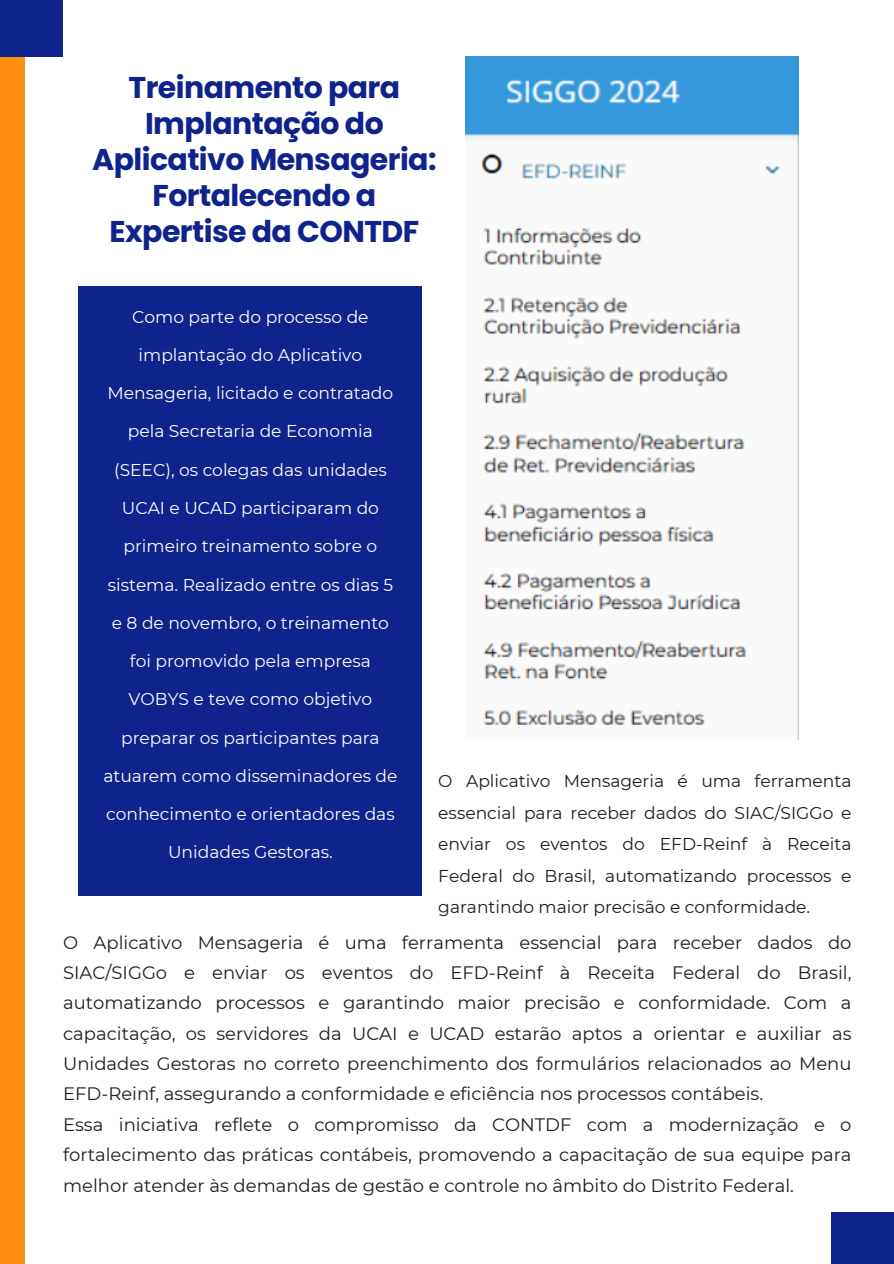
<style>
.page{position:relative;width:894px;height:1264px;background:#fff}
.page>*{position:absolute;margin:0;border:0;box-sizing:border-box;transform-origin:0 0}
.t1{font:700 30px/36px "Poppins";letter-spacing:-.02em;color:#0f238d;text-align:center}
.t2{font:18px/30.3px "Montserrat";color:#1e1e1e;text-align:justify}
.t3{font:17.1px "Montserrat";color:#fff}
.t4{font:17.1px/31.5px "Montserrat";color:#1e1e1e;text-align:justify}
</style>
<div class="page">
<div style="left:0;top:0;width:24px;height:1263px;background:#ff8d10"></div>
<img style="left:465px;top:56px;width:333px;height:683px">
<div style="left:0;top:0;width:63px;height:56px;background:#0f238d"></div>
<div style="left:831px;top:1212px;width:62px;height:51px;background:#0f238d"></div>
<div style="left:78px;top:286px;width:344px;height:609px;background:#0f238d"></div>
<h1 class="t1" style="left:92px;top:70px;width:346px">Treinamento para<br>Implantação do<br>Aplicativo Mensageria:<br>Fortalecendo a<br>Expertise da CONTDF</h1>
<p class="t3" style="left:132px;top:306px;width:238px">Como parte do processo de</p>
<p class="t3" style="left:138px;top:344px;width:225px">implantação do Aplicativo</p>
<p class="t3" style="left:108px;top:382px;width:287px">Mensageria, licitado e contratado</p>
<p class="t3" style="left:128px;top:421px;width:246px">pela Secretaria de Economia</p>
<p class="t3" style="left:114px;top:459px;width:274px">(SEEC), os colegas das unidades</p>
<p class="t3" style="left:122px;top:497px;width:258px">UCAI e UCAD participaram do</p>
<p class="t3" style="left:123px;top:535px;width:255px">primeiro treinamento sobre o</p>
<p class="t3" style="left:108px;top:574px;width:287px">sistema. Realizado entre os dias 5</p>
<p class="t3" style="left:112px;top:612px;width:279px">e 8 de novembro, o treinamento</p>
<p class="t3" style="left:130px;top:650px;width:242px">foi promovido pela empresa</p>
<p class="t3" style="left:128px;top:688px;width:245px">VOBYS e teve como objetivo</p>
<p class="t3" style="left:121px;top:727px;width:260px">preparar os participantes para</p>
<p class="t3" style="left:103px;top:765px;width:295px">atuarem como disseminadores de</p>
<p class="t3" style="left:106px;top:803px;width:290px">conhecimento e orientadores das</p>
<p class="t3" style="left:168px;top:841px;width:166px">Unidades Gestoras.</p>
<p class="t4" style="left:438px;top:765px;width:414px">O Aplicativo Mensageria é uma ferramenta essencial para receber dados do SIAC/SIGGo e enviar os eventos do EFD-Reinf à Receita Federal do Brasil, automatizando processos e garantindo maior precisão e conformidade.</p>
<p class="t2" style="left:63px;top:926px;width:789px">O Aplicativo Mensageria é uma ferramenta essencial para receber dados do SIAC/SIGGo e enviar os eventos do EFD-Reinf à Receita Federal do Brasil, automatizando processos e garantindo maior precisão e conformidade. Com a capacitação, os servidores da UCAI e UCAD estarão aptos a orientar e auxiliar as Unidades Gestoras no correto preenchimento dos formulários relacionados ao Menu EFD-Reinf, assegurando a conformidade e eficiência nos processos contábeis.</p>
<p class="t2" style="left:63px;top:1109px;width:789px">Essa iniciativa reflete o compromisso da CONTDF com a modernização e o fortalecimento das práticas contábeis, promovendo a capacitação de sua equipe para melhor atender às demandas de gestão e controle no âmbito do Distrito Federal.</p>
</div>
